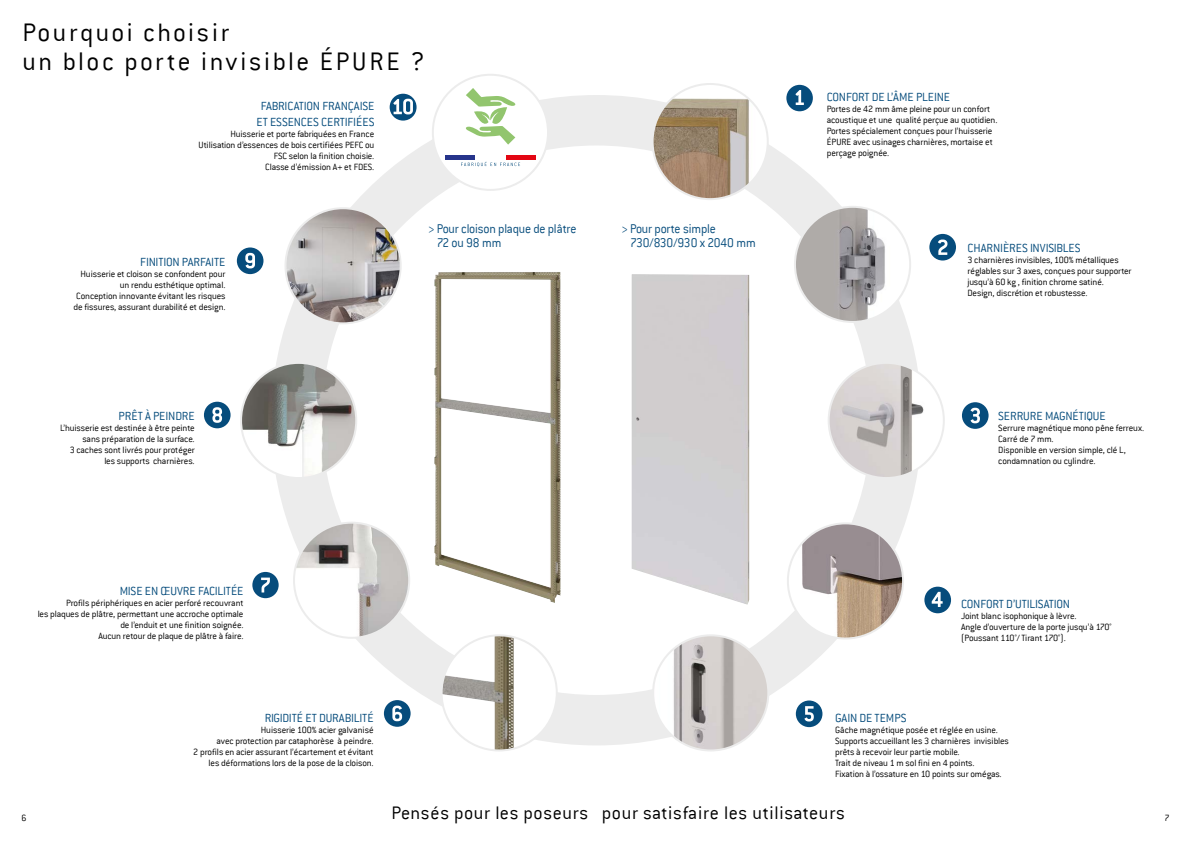
<style>
.page{position:relative;width:1191px;height:842px;background:#fff}
.page>*{position:absolute;margin:0;border:0;box-sizing:border-box;transform-origin:0 0}
.t1{font:300 28px/29px "Conduit ITC";letter-spacing:.1em;color:#000}
.t2{font:300 20px "Conduit ITC";letter-spacing:.03em;color:#000}
.t3{font:300 14px/14px "Conduit ITC";letter-spacing:-.015em;color:#064c7c;scale:.95 1}
.t4{font:300 13px/15.6px "Conduit ITC";letter-spacing:-.01em;color:#064c7c;text-align:center}
.t5{font:300 10px/11px "Conduit ITC";letter-spacing:-.015em;color:#000;text-align:right}
</style>
<div class="page">
<div style="left:271px;top:95px;width:650px;height:650px;border:50px solid #ececec;border-radius:50%"></div>
<img style="left:795px;top:207px;width:115px;height:115px;border-radius:58px">
<div style="left:794px;top:206px;width:117px;height:117px;border:2px solid #ececec;border-radius:50%"></div>
<div style="left:441px;top:635px;width:116px;height:115px;background:#fff;border-radius:50%"></div>
<img style="left:441px;top:637px;width:73px;height:113px">
<div style="left:440px;top:634px;width:118px;height:117px;border:2px solid #ececec;border-radius:50%"></div>
<img style="left:788px;top:523px;width:115px;height:115px;border-radius:58px">
<div style="left:787px;top:522px;width:117px;height:117px;border:2px solid #ececec;border-radius:50%"></div>
<img style="left:828px;top:363px;width:115px;height:115px;border-radius:58px">
<div style="left:827px;top:362px;width:117px;height:117px;border:2px solid #ececec;border-radius:50%"></div>
<img style="left:285px;top:208px;width:116px;height:115px;border-radius:58px">
<div style="left:284px;top:207px;width:118px;height:117px;border:2px solid #ececec;border-radius:50%"></div>
<img style="left:241px;top:363px;width:115px;height:115px;border-radius:58px">
<div style="left:240px;top:362px;width:117px;height:117px;border:2px solid #ececec;border-radius:50%"></div>
<img style="left:652px;top:84px;width:115px;height:115px;border-radius:58px">
<div style="left:651px;top:83px;width:117px;height:117px;border:2px solid #ececec;border-radius:50%"></div>
<img style="left:653px;top:635px;width:115px;height:115px;border-radius:58px">
<div style="left:652px;top:634px;width:117px;height:117px;border:2px solid #ececec;border-radius:50%"></div>
<div style="left:237px;top:247px;width:26px;height:27px;background:#064c7c;border-radius:50%"></div>
<svg style="left:245px;top:253px;width:10px;height:15px"></svg>
<div style="left:390px;top:94px;width:26px;height:27px;background:#064c7c;border-radius:50%"></div>
<svg style="left:393px;top:99px;width:20px;height:15px"></svg>
<div style="left:796px;top:700px;width:26px;height:27px;background:#064c7c;border-radius:50%"></div>
<svg style="left:804px;top:706px;width:10px;height:15px"></svg>
<div style="left:384px;top:700px;width:26px;height:27px;background:#064c7c;border-radius:50%"></div>
<svg style="left:392px;top:706px;width:10px;height:15px"></svg>
<div style="left:204px;top:402px;width:26px;height:26px;background:#064c7c;border-radius:50%"></div>
<svg style="left:212px;top:407px;width:10px;height:16px"></svg>
<div style="left:252px;top:572px;width:27px;height:26px;background:#064c7c;border-radius:50%"></div>
<svg style="left:261px;top:578px;width:9px;height:14px"></svg>
<div style="left:962px;top:402px;width:26px;height:27px;background:#064c7c;border-radius:50%"></div>
<svg style="left:970px;top:408px;width:10px;height:15px"></svg>
<div style="left:929px;top:234px;width:27px;height:26px;background:#064c7c;border-radius:50%"></div>
<svg style="left:938px;top:240px;width:9px;height:15px"></svg>
<img style="left:434px;top:272px;width:126px;height:331px">
<img style="left:631px;top:274px;width:118px;height:331px">
<div style="left:924px;top:587px;width:27px;height:26px;background:#064c7c;border-radius:50%"></div>
<svg style="left:931px;top:592px;width:11px;height:15px"></svg>
<div style="left:786px;top:85px;width:27px;height:26px;background:#064c7c;border-radius:50%"></div>
<svg style="left:795px;top:90px;width:9px;height:15px"></svg>
<img style="left:294px;top:523px;width:115px;height:115px;border-radius:58px">
<div style="left:293px;top:522px;width:117px;height:117px;border:2px solid #ececec;border-radius:50%"></div>
<div style="left:433px;top:75px;width:115px;height:115px;background:#fff;border-radius:50%"></div>
<div style="left:432px;top:74px;width:117px;height:117px;border:2px solid #ececec;border-radius:50%"></div>
<svg style="left:461px;top:162px;width:59px;height:5px"></svg>
<hr style="left:445px;top:155px;width:30px;height:4px;background:#26348b">
<hr style="left:506px;top:155px;width:30px;height:4px;background:#e30613">
<svg style="left:466px;top:88px;width:50px;height:57px"></svg>
<h1 class="t1" style="left:22px;top:18px;width:404px">Pourquoi choisir<br>un bloc porte invisible ÉPURE ?</h1>
<h3 class="t4" style="left:256px;top:98px;width:119px">FABRICATION FRANÇAISE<br>ET ESSENCES CERTIFIÉES</h3>
<p class="t5" style="left:199px;top:128px;width:177px">Huisserie et porte fabriquées en France Utilisation d’essences de bois certifiées PEFC ou FSC selon la finition choisie.<br>Classe d’émission A+ et FDES.</p>
<h3 class="t4" style="left:140px;top:254px;width:87px">FINITION PARFAITE</h3>
<p class="t5" style="left:73px;top:269px;width:154px">Huisserie et cloison se confondent pour un rendu esthétique optimal.<br>Conception innovante évitant les risques de fissures, assurant durabilité et design.</p>
<h3 class="t4" style="left:119px;top:409px;width:78px">PRÊT À PEINDRE</h3>
<p class="t5" style="left:60px;top:423px;width:136px">L’huisserie est destinée à être peinte sans préparation de la surface.<br>3 caches sont livrés pour protéger les supports charnières.</p>
<h3 class="t4" style="left:120px;top:583px;width:125px">MISE EN ŒUVRE FACILITÉE</h3>
<p class="t5" style="left:38px;top:597px;width:207px">Profils périphériques en acier perforé recouvrant<br>les plaques de plâtre, permettant une accroche optimale de l’enduit et une finition soignée.<br>Aucun retour de plaque de plâtre à faire.</p>
<h3 class="t4" style="left:265px;top:710px;width:110px">RIGIDITÉ ET DURABILITÉ</h3>
<p class="t5" style="left:193px;top:724px;width:182px">Huisserie 100% acier galvanisé<br>avec protection par cataphorèse à peindre.<br>2 profils en acier assurant l’écartement et évitant les déformations lors de la pose de la cloison.</p>
<h3 class="t3" style="left:437px;top:221px;width:149px;text-indent:-9px">&gt; Pour cloison plaque de plâtre<br>72 ou 98 mm</h3>
<h3 class="t3" style="left:630px;top:221px;width:134px;text-indent:-9px">&gt; Pour porte simple<br>730/830/930 x 2040 mm</h3>
<h3 class="t4" style="left:826px;top:89px;width:125px">CONFORT DE L’ÂME PLEINE</h3>
<p class="t5" style="left:826px;top:104px;width:172px;text-align:left">Portes de 42 mm âme pleine pour un confort acoustique et une qualité perçue au quotidien.<br>Portes spécialement conçues pour l’huisserie ÉPURE avec usinages charnières, mortaise et perçage poignée.</p>
<h3 class="t4" style="left:967px;top:240px;width:115px">CHARNIÈRES INVISIBLES</h3>
<p class="t5" style="left:967px;top:254px;width:165px;text-align:left">3 charnières invisibles, 100% métalliques réglables sur 3 axes, conçues pour supporter jusqu’à 60 kg , finition chrome satiné.<br>Design, discrétion et robustesse.</p>
<h3 class="t4" style="left:998px;top:408px;width:109px">SERRURE MAGNÉTIQUE</h3>
<p class="t5" style="left:998px;top:422px;width:147px;text-align:left">Serrure magnétique mono pêne ferreux.<br>Carré de 7 mm.<br>Disponible en version simple, clé L, condamnation ou cylindre.</p>
<h3 class="t4" style="left:961px;top:596px;width:110px">CONFORT D’UTILISATION</h3>
<p class="t5" style="left:961px;top:610px;width:152px;text-align:left">Joint blanc isophonique à lèvre.<br>Angle d’ouverture de la porte jusqu’à 170° (Poussant 110°/ Tirant 170°).</p>
<h3 class="t4" style="left:835px;top:710px;width:73px">GAIN DE TEMPS</h3>
<p class="t5" style="left:835px;top:724px;width:175px;text-align:left">Gâche magnétique posée et réglée en usine.<br>Supports accueillant les 3 charnières invisibles prêts à recevoir leur partie mobile.<br>Trait de niveau 1 m sol fini en 4 points.<br>Fixation à l’ossature en 10 points sur omégas.</p>
<h2 class="t2" style="left:391px;top:802px;width:455px">Pensés pour les poseurs pour satisfaire les utilisateurs</h2>
<p class="t5" style="left:21px;top:812px;width:7px">6</p>
<p class="t5" style="left:1164px;top:812px;width:7px">7</p>
</div>
